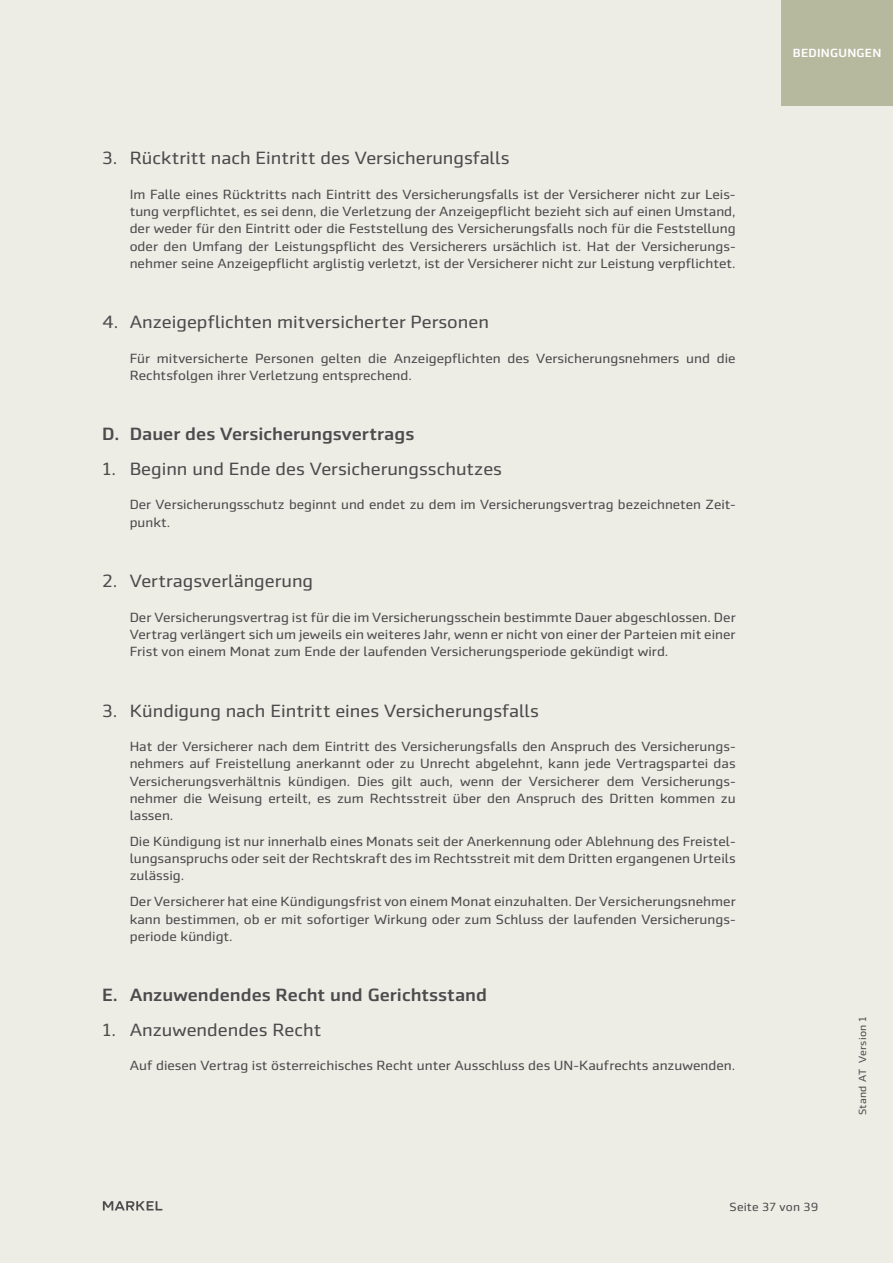
<style>
.page{position:relative;width:893px;height:1263px;background:#eeede5}
.page>*{position:absolute;margin:0;border:0;box-sizing:border-box;transform-origin:0 0}
.t1{font:18px "Markel Sans";color:#4d4b4d}
.t2{font:500 18px "Markel Sans";color:#4d4b4d}
.t3{font:13.5px/17.2px "Markel Sans";color:#4d4b4d;text-align:justify}
.t4{font:12px "Markel Sans";letter-spacing:.01em;color:#4d4b4d}
.t5{font:500 12px "Markel Sans";letter-spacing:.02em;color:#fff}
.t6{font:10.5px "Markel Sans";letter-spacing:.02em;color:#4d4b4d}
</style>
<div class="page">
<svg style="left:103px;top:1201px;width:59px;height:9px"></svg>
<div style="left:781px;top:0;width:112px;height:105px;background:#b7b99f"></div>
<h1 class="t1" style="left:102px;top:148px;width:409px">3. Rücktritt nach Eintritt des Versicherungsfalls</h1>
<p class="t3" style="left:130px;top:186px;width:607px">Im Falle eines Rücktritts nach Eintritt des Versicherungsfalls ist der Versicherer nicht zur Leis&shy;tung verpflichtet, es sei denn, die Verletzung der Anzeigepflicht bezieht sich auf einen Umstand, der weder für den Eintritt oder die Feststellung des Versicherungsfalls noch für die Feststellung oder den Umfang der Leistungspflicht des Versicherers ursächlich ist. Hat der Versicherungs&shy;nehmer seine Anzeigepflicht arglistig verletzt, ist der Versicherer nicht zur Leistung verpflichtet.</p>
<h1 class="t1" style="left:102px;top:312px;width:388px">4. Anzeigepflichten mitversicherter Personen</h1>
<p class="t3" style="left:130px;top:350px;width:607px">Für mitversicherte Personen gelten die Anzeigepflichten des Versicherungsnehmers und die<br>Rechtsfolgen ihrer Verletzung entsprechend.</p>
<h1 class="t2" style="left:102px;top:424px;width:314px">D. Dauer des Versicherungsvertrags</h1>
<h1 class="t1" style="left:102px;top:459px;width:402px">1. Beginn und Ende des Versicherungsschutzes</h1>
<p class="t3" style="left:130px;top:496px;width:607px">Der Versicherungsschutz beginnt und endet zu dem im Versicherungsvertrag bezeichneten Zeit&shy;punkt.</p>
<h1 class="t1" style="left:102px;top:571px;width:213px">2. Vertragsverlängerung</h1>
<p class="t3" style="left:130px;top:608px;width:607px">Der Versicherungsvertrag ist für die im Versicherungsschein bestimmte Dauer abgeschlossen. Der Vertrag verlängert sich um jeweils ein weiteres Jahr, wenn er nicht von einer der Parteien mit einer Frist von einem Monat zum Ende der laufenden Versicherungsperiode gekündigt wird.</p>
<h1 class="t1" style="left:102px;top:700px;width:438px">3. Kündigung nach Eintritt eines Versicherungsfalls</h1>
<p class="t3" style="left:130px;top:738px;width:607px">Hat der Versicherer nach dem Eintritt des Versicherungsfalls den Anspruch des Versicherungs&shy;nehmers auf Freistellung anerkannt oder zu Unrecht abgelehnt, kann jede Vertragspartei das Versicherungsverhältnis kündigen. Dies gilt auch, wenn der Versicherer dem Versicherungs&shy;nehmer die Weisung erteilt, es zum Rechtsstreit über den Anspruch des Dritten kommen zu lassen.</p>
<p class="t3" style="left:130px;top:833px;width:607px">Die Kündigung ist nur innerhalb eines Monats seit der Anerkennung oder Ablehnung des Freistel&shy;lungsanspruchs oder seit der Rechtskraft des im Rechtsstreit mit dem Dritten ergangenen Urteils zulässig.</p>
<p class="t3" style="left:130px;top:893px;width:607px">Der Versicherer hat eine Kündigungsfrist von einem Monat einzuhalten. Der Versicherungsnehmer kann bestimmen, ob er mit sofortiger Wirkung oder zum Schluss der laufenden Versicherungs&shy;periode kündigt.</p>
<h1 class="t2" style="left:102px;top:985px;width:386px">E. Anzuwendendes Recht und Gerichtsstand</h1>
<h1 class="t1" style="left:102px;top:1020px;width:221px">1. Anzuwendendes Recht</h1>
<p class="t3" style="left:130px;top:1057px;width:607px">Auf diesen Vertrag ist österreichisches Recht unter Ausschluss des UN-Kaufrechts anzuwenden.</p>
<p class="t5" style="left:793px;top:46px;width:90px">BEDINGUNGEN</p>
<p class="t6" style="left:857px;top:1115px;width:100px;rotate:-90deg">Stand AT Version 1</p>
<p class="t4" style="left:730px;top:1200px;width:90px">Seite 37 von 39</p>
</div>
